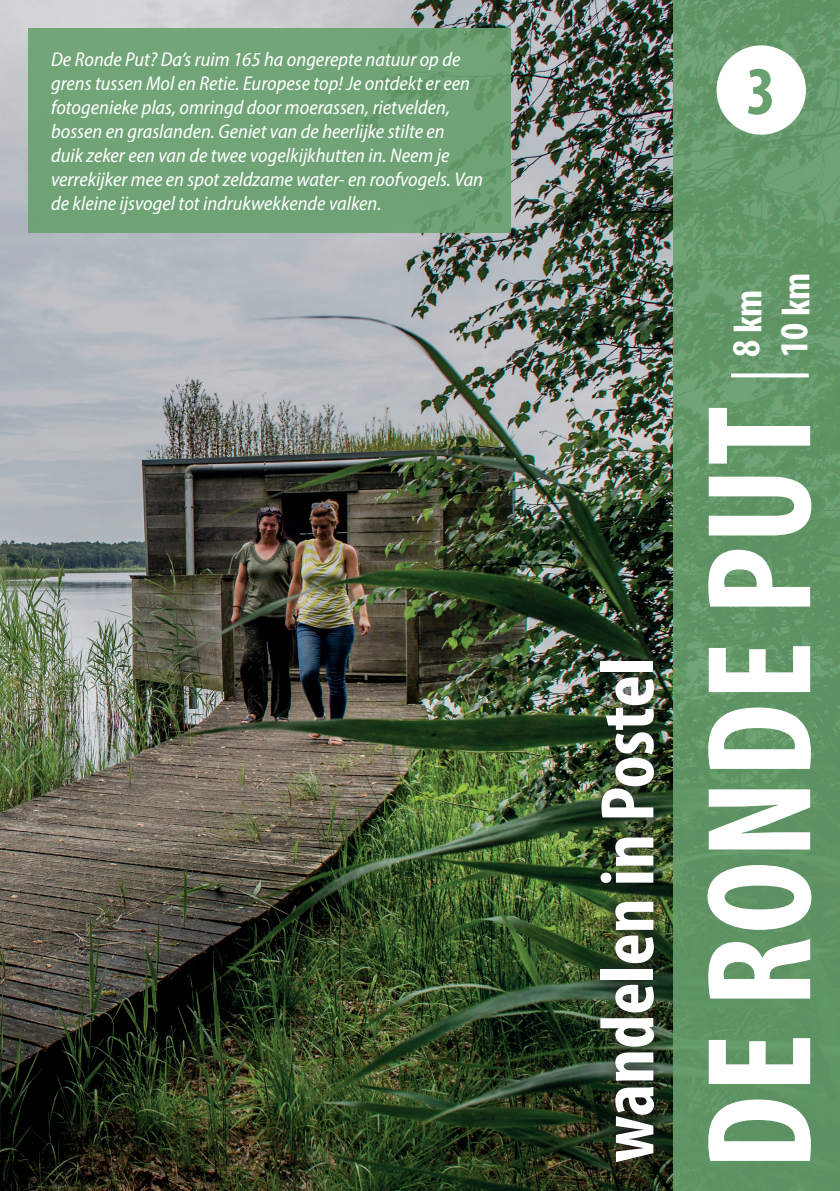
<style>
.page{position:relative;width:840px;height:1191px;background:#fff}
.page>*{position:absolute;margin:0;border:0;box-sizing:border-box;transform-origin:0 0}
.t1{font:700 condensed 150.4px "Myriad Pro";letter-spacing:.02em;color:#fff}
.t2{font:700 condensed 76.4px "Myriad Pro";color:#fff}
.t3{font:700 condensed 69px "Myriad Pro";color:#68a16e}
.t4{font:700 condensed 40px/47px "Myriad Pro";color:#fff}
.t5{font:italic semi-condensed 20px/24px "Myriad Pro";color:#fff}
</style>
<div class="page">
<img style="left:0;top:0;width:673px;height:1191px">
<div style="left:673px;top:0;width:166px;height:1191px;background:linear-gradient(to bottom,#679b6d,#5d9263)"></div>
<div style="left:28px;top:28px;width:482px;height:205px;background:#70a476"></div>
<div style="left:582px;top:643px;width:89px;height:536px;background:#231f20;opacity:.75"></div>
<div style="left:716px;top:45px;width:89px;height:90px;background:#fff;border-radius:50%"></div>
<svg style="left:730px;top:373px;width:78px;height:4px"></svg>
<p class="t5" style="left:51px;top:47px;width:433px">De Ronde Put? Da’s ruim 165 ha ongerepte natuur op de grens tussen Mol en Retie. Europese top! Je ontdekt er een fotogenieke plas, omringd door moerassen, rietvelden, bossen en graslanden. Geniet van de heerlijke stilte en<br>duik zeker een van de twee vogelkijkhutten in. Neem je verrekijker mee en spot zeldzame water- en roofvogels. Van de kleine ijsvogel tot indrukwekkende valken.</p>
<h3 class="t3" style="left:746px;top:48px;width:31px">3</h3>
<h2 class="t2" style="left:579px;top:1162px;width:506px;rotate:-90deg">wandelen in Postel</h2>
<h3 class="t4" style="left:723px;top:356px;width:85px;rotate:-90deg">8 km<br>10 km</h3>
<h1 class="t1" style="left:665px;top:1169px;width:765px;rotate:-90deg">DE RONDE PUT</h1>
</div>
